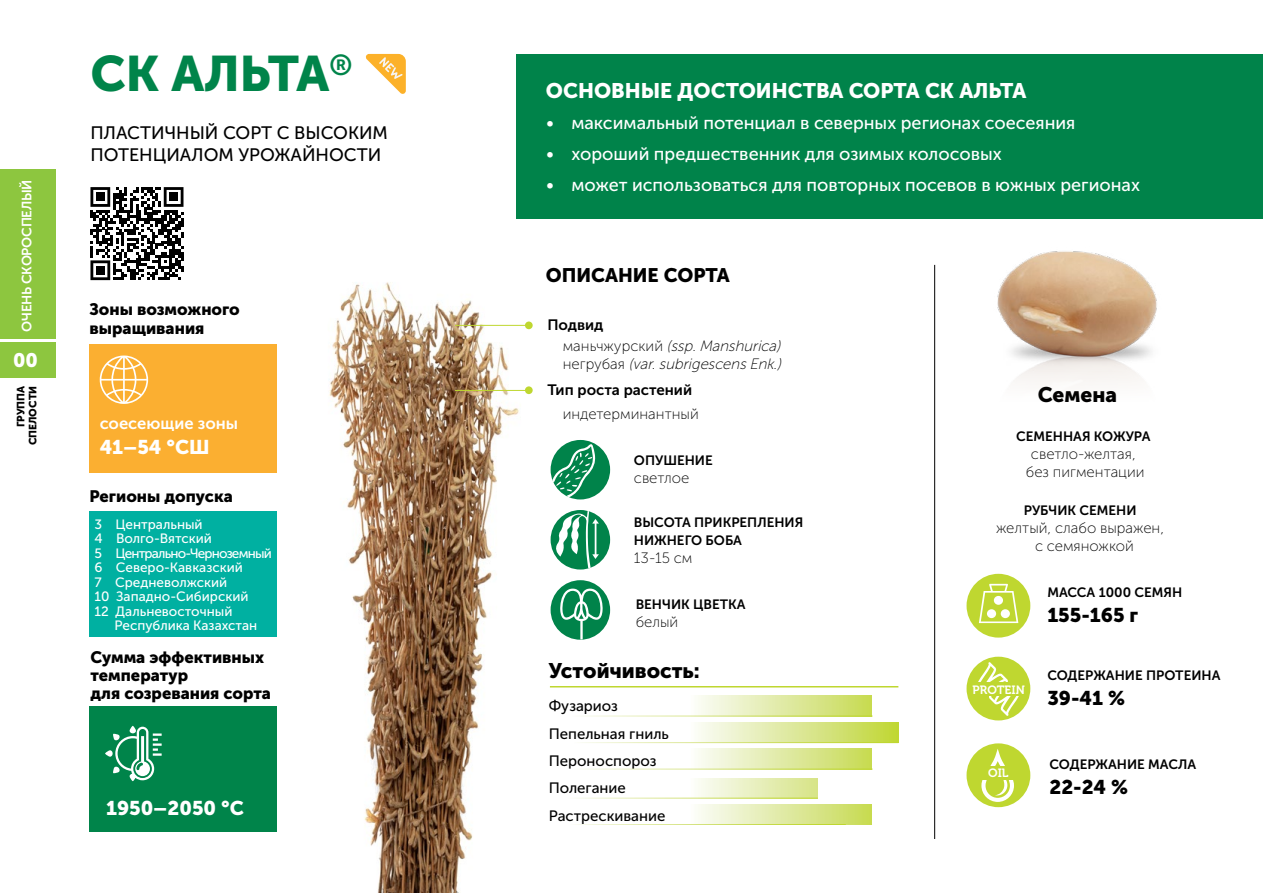
<style>
.page{position:relative;width:1263px;height:893px;background:#fff}
.page>*{position:absolute;margin:0;border:0;box-sizing:border-box;transform-origin:0 0}
.t1{font:49.5px "Museo Sans Cyrl 900";color:#00844a}
.t2{font:21px "Museo Sans Cyrl 900";color:#fff}
.t3{font:21px "Museo Sans Cyrl 900";color:#000}
.t4{font:19.8px "Museo Sans Cyrl 900";color:#000}
.t5{font:19.8px "Museo Sans Cyrl 900";color:#fff}
.t6{font:19.5px "Museo Sans Cyrl 900";color:#000}
.t7{font:19.5px "Museo Sans Cyrl 900";color:#fff}
.t8{font:18px "Museo Sans Cyrl 500";color:#fff}
.t9{font:18px/21.6px "Museo Sans Cyrl 500";color:#000}
.t10{font:16.5px/18px "Museo Sans Cyrl 900";color:#000}
.t11{font:16.5px "Museo Sans Cyrl 700";color:#fff}
.t12{font:15px/18px "Museo Sans Cyrl 100";color:#000;text-align:center}
.t13{font:italic 15px/18px "Museo Sans Cyrl 100";color:#000}
.t14{font:15px/27.3px "Museo Sans Cyrl 500";color:#000}
.t15{font:15px "Museo Sans Cyrl 700";color:#000}
.t16{font:13.5px/18px "Museo Sans Cyrl 700";color:#000}
.t17{font:13.5px/14.5px "Museo Sans Cyrl 500";color:#fff}
.t18{font:13.5px "Museo Sans Cyrl 500";letter-spacing:-.06em;color:#fff}
.t19{font:13.5px "Museo Sans Cyrl 700";letter-spacing:-.02em;color:#fff}
.t20{font:12px "Museo Cyrillic 700";color:#fff}
.t21{font:10.5px/12px "Museo Sans Cyrl 900";color:#000;text-align:right}
.s1{font-style:normal}
</style>
<div class="page">
<hr style="left:55px;top:0;width:1px;height:893px;background:#000">
<div style="left:90px;top:344px;width:187px;height:129px;background:#fbaf31"></div>
<div style="left:90px;top:511px;width:187px;height:125px;background:#00b0a1"></div>
<div style="left:90px;top:706px;width:187px;height:126px;background:#00844a"></div>
<svg style="left:105px;top:726px;width:57px;height:55px"></svg>
<svg style="left:100px;top:355px;width:48px;height:49px"></svg>
<img style="left:329px;top:282px;width:201px;height:611px">
<div style="left:516px;top:54px;width:747px;height:164px;background:#00834a"></div>
<svg style="left:589px;top:696px;width:283px;height:20px"></svg>
<svg style="left:591px;top:749px;width:281px;height:20px"></svg>
<svg style="left:587px;top:778px;width:231px;height:20px"></svg>
<svg style="left:698px;top:804px;width:174px;height:21px"></svg>
<svg style="left:698px;top:722px;width:200px;height:20px"></svg>
<div style="left:966px;top:574px;width:64px;height:64px;background:#bfd730;border-radius:50%"></div>
<svg style="left:979px;top:584px;width:39px;height:39px"></svg>
<div style="left:1001px;top:609px;width:9px;height:9px;background:#fff;border-radius:50%"></div>
<div style="left:987px;top:609px;width:9px;height:9px;background:#fff;border-radius:50%"></div>
<div style="left:994px;top:596px;width:9px;height:9px;background:#fff;border-radius:50%"></div>
<hr style="left:934px;top:265px;width:1px;height:574px;background:#000">
<hr style="left:549px;top:824px;width:297px;height:1px;background:#fff">
<div style="left:525px;top:321px;width:8px;height:8px;background:#bfd730;border-radius:50%"></div>
<div style="left:525px;top:386px;width:8px;height:8px;background:#bfd730;border-radius:50%"></div>
<div style="left:966px;top:657px;width:64px;height:63px;background:#bfd730;border-radius:50%"></div>
<svg style="left:977px;top:662px;width:43px;height:54px"></svg>
<div style="left:966px;top:743px;width:64px;height:64px;background:#bfd730;border-radius:50%"></div>
<svg style="left:981px;top:749px;width:33px;height:53px"></svg>
<hr style="left:455px;top:325px;width:74px;height:1px;background:#bfd730">
<hr style="left:455px;top:390px;width:74px;height:1px;background:#bfd730">
<div style="left:551px;top:510px;width:59px;height:59px;background:#00834a;border-radius:50%"></div>
<svg style="left:554px;top:511px;width:45px;height:57px"></svg>
<div style="left:551px;top:580px;width:59px;height:60px;background:#00834a;border-radius:50%"></div>
<svg style="left:560px;top:588px;width:43px;height:51px"></svg>
<div style="left:551px;top:440px;width:59px;height:59px;background:#00834a;border-radius:50%"></div>
<svg style="left:552px;top:444px;width:44px;height:53px"></svg>
<div style="left:973px;top:682px;width:55px;height:14px;background:#bfd730"></div>
<div style="left:973px;top:767px;width:55px;height:13px;background:#bfd730"></div>
<img style="left:917px;top:218px;width:316px;height:214px">
<div style="left:0;top:169px;width:55px;height:169px;background:#8dc63f"></div>
<div style="left:0;top:342px;width:55px;height:36px;background:#8dc63f"></div>
<hr style="left:550px;top:686px;width:348px;height:1px;background:#bfd730">
<svg style="left:366px;top:54px;width:40px;height:40px"></svg>
<svg style="left:90px;top:187px;width:94px;height:93px"></svg>
<div style="left:96px;top:193px;width:9px;height:8px;background:#000"></div>
<div style="left:169px;top:193px;width:9px;height:8px;background:#000"></div>
<div style="left:96px;top:266px;width:9px;height:8px;background:#000"></div>
<p class="t19" style="left:19px;top:332px;width:152px;rotate:-90deg">очень скороспелый</p>
<p class="t7" style="left:13px;top:349px;width:26px">00</p>
<p class="t21" style="left:15px;top:445px;width:60px;rotate:-90deg">Группа спелости</p>
<h1 class="t1" style="left:90px;top:46px;width:264px">СК АЛЬТА<sup>®</sup></h1>
<p class="t9" style="left:90px;top:122px;width:299px">Пластичный сорт с высоким п отенциалом урожайности</p>
<p class="t10" style="left:90px;top:299px;width:152px;line-height:19.8px">Зоны возможного выращивания</p>
<p class="t11" style="left:100px;top:414px;width:140px">соесеющие зоны</p>
<p class="t5" style="left:100px;top:436px;width:112px">41–54 °СШ</p>
<p class="t10" style="left:90px;top:487px;width:145px">Регионы допуска</p>
<p class="t17" style="left:94px;top:517px;width:14px">3 Ц</p>
<p class="t17" style="left:126px;top:517px;width:79px">ентральный</p>
<p class="t17" style="left:94px;top:531px;width:14px">4 В</p>
<p class="t17" style="left:125px;top:531px;width:89px">олго-Вятский</p>
<p class="t17" style="left:94px;top:546px;width:14px">5 Ц</p>
<p class="t18" style="left:125px;top:546px;width:149px">ентрально-Черноземный</p>
<p class="t17" style="left:94px;top:560px;width:14px">6 С</p>
<p class="t17" style="left:125px;top:560px;width:119px">еверо-Кавказский</p>
<p class="t17" style="left:94px;top:575px;width:13px">7 С</p>
<p class="t17" style="left:94px;top:575px;width:156px;text-indent:30px">редневолжский<br>10 Западно-Сибирский<br>12 Дальневосточный</p>
<p class="t17" style="left:115px;top:619px;width:144px">Республика Казахстан</p>
<p class="t10" style="left:90px;top:648px;width:182px">Сумма эффективных температур<br>для созревания сорта</p>
<p class="t5" style="left:106px;top:797px;width:139px">1950–2050 °С</p>
<p class="t2" style="left:546px;top:79px;width:482px">ОСНОВНЫЕ ДОСТОИНСТВА СОРТА СК АЛЬТА</p>
<p class="t8" style="left:546px;top:113px;width:531px">• максимальный потенциал в северных регионах соесеяния</p>
<p class="t8" style="left:546px;top:144px;width:457px">• хороший предшественник для озимых колосовых</p>
<p class="t8" style="left:546px;top:175px;width:596px">• может использоваться для повторных посевов в южных регионах</p>
<p class="t6" style="left:546px;top:264px;width:185px">ОПИСАНИЕ СОРТА</p>
<p class="t15" style="left:547px;top:316px;width:58px">Подвид</p>
<p class="t13" style="left:563px;top:337px;width:223px"><span class="s1">м а н ь ч жу р с к и й</span> (ssp.Manshurica) <span class="s1">н е г р у б а я</span> (var.subrigescensEnk.)</p>
<p class="t15" style="left:547px;top:381px;width:146px">Тип роста растений</p>
<p class="t12" style="left:563px;top:405px;width:138px">индетерминантный</p>
<p class="t16" style="left:634px;top:451px;width:80px">ОПУШЕНИЕ</p>
<p class="t12" style="left:634px;top:469px;width:57px">светлое</p>
<p class="t16" style="left:634px;top:513px;width:170px">ВЫСОТА ПРИКРЕПЛЕНИЯ<br>НИЖНЕГО БОБА</p>
<p class="t12" style="left:634px;top:549px;width:60px">13-15 см</p>
<p class="t16" style="left:636px;top:595px;width:102px">ВЕНЧИК ЦВЕТКА</p>
<p class="t12" style="left:636px;top:613px;width:44px">белый</p>
<p class="t3" style="left:549px;top:659px;width:152px">Устойчивость:</p>
<p class="t14" style="left:549px;top:693px;width:122px">Фузариоз<br>Пепельная гниль<br>Пероноспороз<br>Полегание<br>Растрескивание</p>
<p class="t3" style="left:1038px;top:383px;width:81px">Семена</p>
<p class="t16" style="left:1016px;top:427px;width:39px">семенн</p>
<p class="t16" style="left:1073px;top:427px;width:79px">ая кожура</p>
<p class="t12" style="left:1026px;top:445px;width:120px">светло-желтая, без пигментации</p>
<p class="t16" style="left:1024px;top:502px;width:95px">рубчи к семени</p>
<p class="t12" style="left:996px;top:519px;width:169px">желтый, слабо выражен, с семяножкой</p>
<p class="t20" style="left:973px;top:683px;width:54px">PROTEIN</p>
<p class="t20" style="left:988px;top:766px;width:22px">OIL</p>
<p class="t16" style="left:1047px;top:583px;width:11px">МАССА</p>
<p class="t16" style="left:1099px;top:583px;width:83px">1000 семян</p>
<p class="t4" style="left:1047px;top:603px;width:92px">155-165 г</p>
<p class="t16" style="left:1047px;top:667px;width:49px">СОДЕРЖА</p>
<p class="t16" style="left:1115px;top:667px;width:60px">НИЕ Протеин</p>
<p class="t16" style="left:1212px;top:667px;width:10px">а</p>
<p class="t4" style="left:1047px;top:687px;width:79px">39-41 %</p>
<p class="t16" style="left:1049px;top:756px;width:49px">СОДЕРЖА</p>
<p class="t16" style="left:1117px;top:756px;width:42px">НИЕ МАС</p>
<p class="t16" style="left:1178px;top:756px;width:19px">ЛА</p>
<p class="t4" style="left:1049px;top:776px;width:80px">22-24 %</p>
</div>
